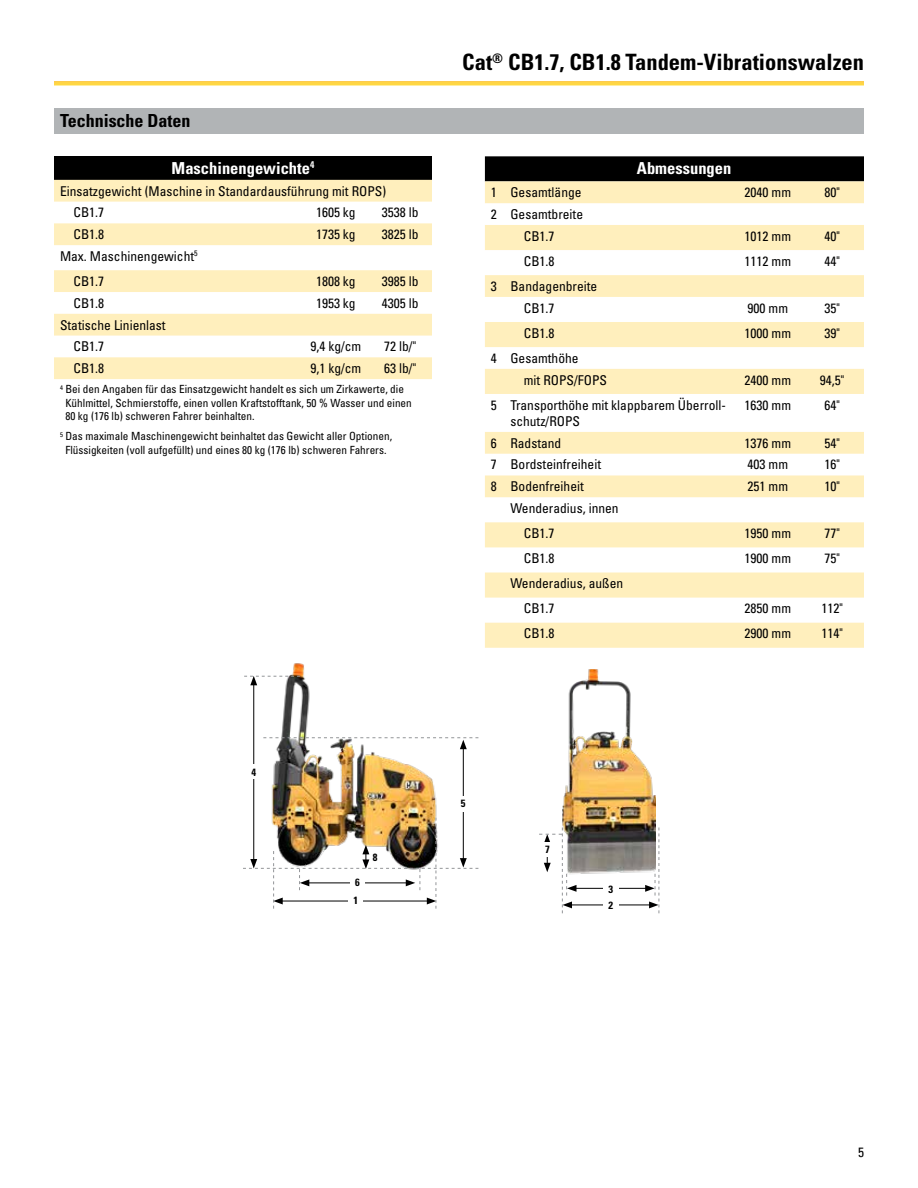
<style>
.page{position:relative;width:918px;height:1188px;background:#fff}
.page>*{position:absolute;margin:0;border:0;box-sizing:border-box;transform-origin:0 0}
.t1{font:700 condensed 22.5px "Univers LT Std";color:#000}
.t2{font:700 condensed 18px "Univers LT Std";color:#000}
.t3{font:700 condensed 16.5px "Univers LT Std";color:#fff}
.t4{font:condensed 13.5px/16.2px "Univers LT Std";color:#000}
.t5{font:condensed 11.25px/13.5px "Univers LT Std";color:#000}
.SpecsNumeric{font:700 condensed 10.5px "Univers LT Std";color:#000}
</style>
<div class="page">
<div style="left:54px;top:156px;width:378px;height:24px;background:#000"></div>
<svg style="left:54px;top:180px;width:378px;height:199px;fill:#ffefbd"></svg>
<div style="left:485px;top:156px;width:379px;height:25px;background:#000"></div>
<svg style="left:485px;top:181px;width:379px;height:467px"></svg>
<img style="left:562px;top:669px;width:93px;height:205px">
<hr style="left:570px;top:905px;width:81px;height:1px;background:#000">
<div style="left:603px;top:895px;width:16px;height:21px;background:#fff"></div>
<hr style="left:574px;top:888px;width:74px;height:1px;background:#000">
<div style="left:603px;top:878px;width:16px;height:21px;background:#fff"></div>
<svg style="left:645px;top:827px;width:15px;height:86px"></svg>
<svg style="left:539px;top:827px;width:38px;height:86px"></svg>
<img style="left:254px;top:663px;width:183px;height:155px">
<hr style="left:463px;top:747px;width:1px;height:114px;background:#000">
<div style="left:457px;top:796px;width:12px;height:15px;background:#fff"></div>
<svg style="left:263px;top:737px;width:215px;height:12px"></svg>
<hr style="left:253px;top:683px;width:1px;height:178px;background:#000">
<div style="left:244px;top:764px;width:19px;height:15px;background:#fff"></div>
<svg style="left:244px;top:676px;width:56px;height:9px"></svg>
<img style="left:243px;top:818px;width:235px;height:91px">
<div style="left:54px;top:108px;width:810px;height:25px;background:#b1b4b6"></div>
<p class="t2" style="left:60px;top:110px;width:132px">Technische Daten</p>
<p class="t3" style="left:172px;top:158px;width:144px">Maschinengewichte<sup>4</sup></p>
<p class="t4" style="left:60px;top:183px;width:328px">Einsatzgewicht (Maschine in Standardausführung mit ROPS)</p>
<p class="t4" style="left:74px;top:204px;width:32px">CB1.7</p>
<p class="t4" style="left:316px;top:204px;width:41px">1605 kg</p>
<p class="t4" style="left:382px;top:204px;width:38px">3538 lb</p>
<p class="t4" style="left:74px;top:226px;width:32px">CB1.8</p>
<p class="t4" style="left:316px;top:226px;width:41px">1735 kg</p>
<p class="t4" style="left:382px;top:226px;width:38px">3825 lb</p>
<p class="t4" style="left:60px;top:248px;width:139px">Max. Maschinengewicht<sup>5</sup></p>
<p class="t4" style="left:74px;top:273px;width:32px">CB1.7</p>
<p class="t4" style="left:316px;top:273px;width:41px">1808 kg</p>
<p class="t4" style="left:382px;top:273px;width:38px">3985 lb</p>
<p class="t4" style="left:74px;top:295px;width:32px">CB1.8</p>
<p class="t4" style="left:316px;top:295px;width:41px">1953 kg</p>
<p class="t4" style="left:382px;top:295px;width:38px">4305 lb</p>
<p class="t4" style="left:60px;top:316px;width:107px">Statische Linienlast</p>
<p class="t4" style="left:74px;top:338px;width:32px">CB1.7</p>
<p class="t4" style="left:310px;top:338px;width:52px">9,4 kg/cm</p>
<p class="t4" style="left:384px;top:338px;width:33px">72 lb/"</p>
<p class="t4" style="left:74px;top:360px;width:32px">CB1.8</p>
<p class="t4" style="left:310px;top:360px;width:52px">9,1 kg/cm</p>
<p class="t4" style="left:384px;top:360px;width:33px">63 lb/"</p>
<p class="t5" style="left:65px;top:382px;width:348px;text-indent:-5px"><sup>4</sup> Bei den Angaben für das Einsatzgewicht handelt es sich um Zirkawerte, die<br>Kühlmittel, Schmierstoffe, einen vollen Kraftstofftank, 50 % Wasser und einen<br>80 kg (176 lb) schweren Fahrer beinhalten.</p>
<p class="t5" style="left:60px;top:429px;width:334px;text-align:center"><sup>5</sup> Das maximale Maschinengewicht beinhaltet das Gewicht aller Optionen,<br>Flüssigkeiten (voll aufgefüllt) und eines 80 kg (176 lb) schweren Fahrers.</p>
<h1 class="t1" style="left:462px;top:48px;width:403px">Cat<sup>®</sup> CB1.7, CB1.8 Tandem-Vibrationswalzen</h1>
<p class="t3" style="left:637px;top:158px;width:96px">Abmessungen</p>
<p class="t4" style="left:491px;top:184px;width:7px">1</p>
<p class="t4" style="left:510px;top:184px;width:73px">Gesamtlänge</p>
<p class="t4" style="left:745px;top:184px;width:48px">2040 mm</p>
<p class="t4" style="left:824px;top:184px;width:17px">80"</p>
<p class="t4" style="left:491px;top:206px;width:7px">2</p>
<p class="t4" style="left:510px;top:206px;width:74px">Gesamtbreite</p>
<p class="t4" style="left:524px;top:228px;width:32px">CB1.7</p>
<p class="t4" style="left:745px;top:228px;width:48px">1012 mm</p>
<p class="t4" style="left:824px;top:228px;width:17px">40"</p>
<p class="t4" style="left:524px;top:253px;width:32px">CB1.8</p>
<p class="t4" style="left:745px;top:253px;width:48px">1112 mm</p>
<p class="t4" style="left:824px;top:253px;width:17px">44"</p>
<p class="t4" style="left:491px;top:278px;width:7px">3</p>
<p class="t4" style="left:510px;top:278px;width:88px">Bandagenbreite</p>
<p class="t4" style="left:524px;top:300px;width:32px">CB1.7</p>
<p class="t4" style="left:748px;top:300px;width:42px">900 mm</p>
<p class="t4" style="left:824px;top:300px;width:17px">35"</p>
<p class="t4" style="left:524px;top:325px;width:32px">CB1.8</p>
<p class="t4" style="left:745px;top:325px;width:48px">1000 mm</p>
<p class="t4" style="left:824px;top:325px;width:17px">39"</p>
<p class="t4" style="left:491px;top:350px;width:7px">4</p>
<p class="t4" style="left:510px;top:350px;width:70px">Gesamthöhe</p>
<p class="t4" style="left:524px;top:372px;width:85px">mit ROPS/FOPS</p>
<p class="t4" style="left:745px;top:372px;width:48px">2400 mm</p>
<p class="t4" style="left:820px;top:372px;width:26px">94,5"</p>
<p class="t4" style="left:491px;top:397px;width:7px">5</p>
<p class="t4" style="left:510px;top:397px;width:217px">Transporthöhe mit klappbarem Überroll&shy;schutz/ROPS</p>
<p class="t4" style="left:745px;top:397px;width:48px">1630 mm</p>
<p class="t4" style="left:824px;top:397px;width:17px">64"</p>
<p class="t4" style="left:491px;top:435px;width:7px">6</p>
<p class="t4" style="left:510px;top:435px;width:53px">Radstand</p>
<p class="t4" style="left:745px;top:435px;width:48px">1376 mm</p>
<p class="t4" style="left:824px;top:435px;width:17px">54"</p>
<p class="t4" style="left:491px;top:456px;width:7px">7</p>
<p class="t4" style="left:510px;top:456px;width:92px">Bordsteinfreiheit</p>
<p class="t4" style="left:748px;top:456px;width:42px">403 mm</p>
<p class="t4" style="left:824px;top:456px;width:17px">16"</p>
<p class="t4" style="left:491px;top:478px;width:7px">8</p>
<p class="t4" style="left:510px;top:478px;width:75px">Bodenfreiheit</p>
<p class="t4" style="left:748px;top:478px;width:42px">251 mm</p>
<p class="t4" style="left:824px;top:478px;width:17px">10"</p>
<p class="t4" style="left:510px;top:500px;width:110px">Wenderadius, innen</p>
<p class="t4" style="left:524px;top:525px;width:32px">CB1.7</p>
<p class="t4" style="left:745px;top:525px;width:48px">1950 mm</p>
<p class="t4" style="left:824px;top:525px;width:17px">77"</p>
<p class="t4" style="left:524px;top:550px;width:32px">CB1.8</p>
<p class="t4" style="left:745px;top:550px;width:48px">1900 mm</p>
<p class="t4" style="left:824px;top:550px;width:17px">75"</p>
<p class="t4" style="left:510px;top:575px;width:114px">Wenderadius, außen</p>
<p class="t4" style="left:524px;top:600px;width:32px">CB1.7</p>
<p class="t4" style="left:745px;top:600px;width:48px">2850 mm</p>
<p class="t4" style="left:821px;top:600px;width:23px">112"</p>
<p class="t4" style="left:524px;top:625px;width:32px">CB1.8</p>
<p class="t4" style="left:745px;top:625px;width:48px">2900 mm</p>
<p class="t4" style="left:821px;top:625px;width:23px">114"</p>
<p class="SpecsNumeric" style="left:251px;top:765px;width:6px">4</p>
<p class="SpecsNumeric" style="left:355px;top:876px;width:6px">6</p>
<p class="SpecsNumeric" style="left:353px;top:894px;width:6px">1</p>
<p class="SpecsNumeric" style="left:373px;top:850px;width:6px">8</p>
<p class="SpecsNumeric" style="left:461px;top:797px;width:6px">5</p>
<p class="SpecsNumeric" style="left:545px;top:843px;width:6px">7</p>
<p class="SpecsNumeric" style="left:609px;top:882px;width:6px">3</p>
<p class="SpecsNumeric" style="left:609px;top:899px;width:6px">2</p>
<p class="t4" style="left:858px;top:1144px;width:7px">5</p>
</div>
